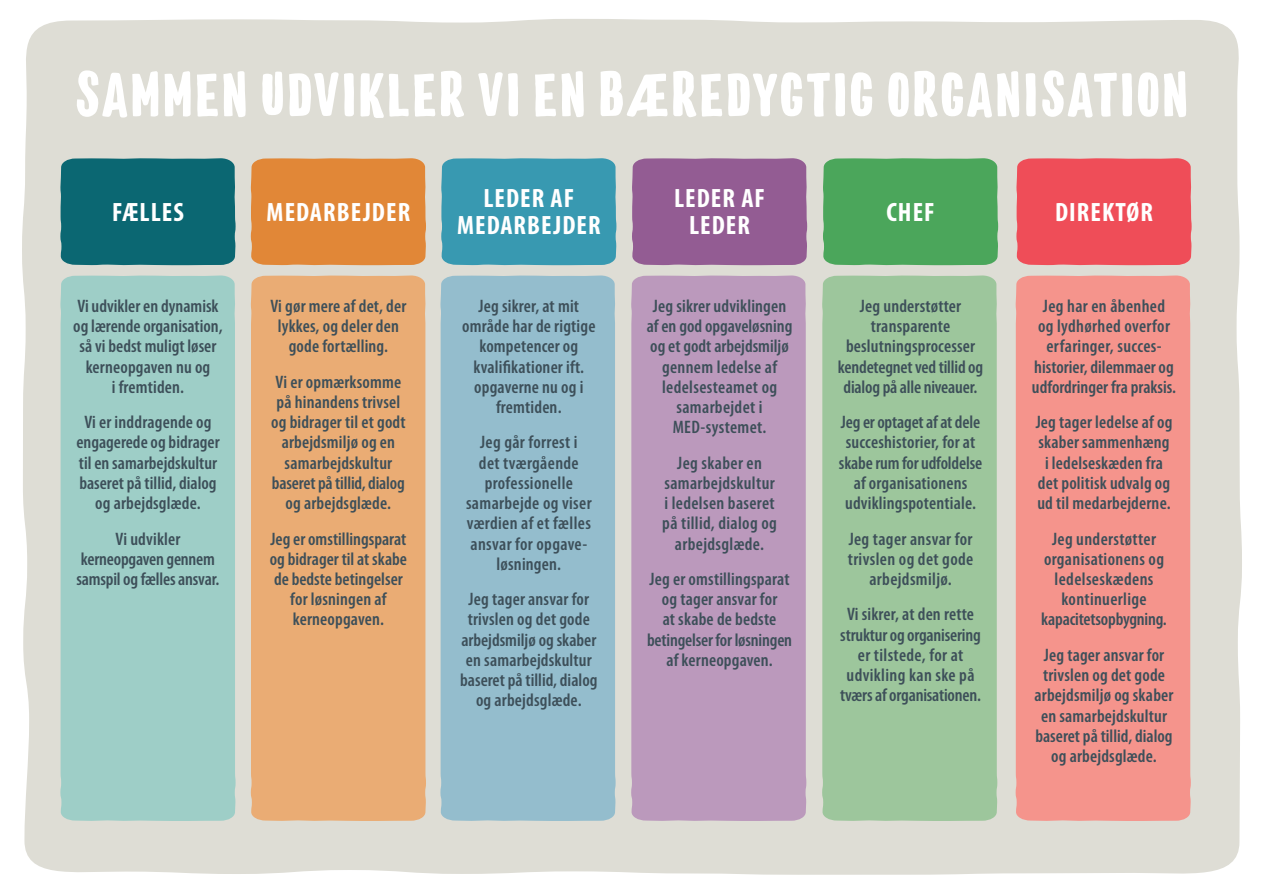
<style>
.page{position:relative;width:1263px;height:893px;background:#fff}
.page>*{position:absolute;margin:0;border:0;box-sizing:border-box;transform-origin:0 0}
.t1{font:60.75px "Colby Cp Blk";letter-spacing:.025em;color:#fff}
.t2{font:700 condensed 26.7px "Myriad Pro";letter-spacing:.04em;color:#fff}
.Skematekst{font:600 condensed 18.15px/20.2px "Myriad Pro";letter-spacing:.01em;color:#3d4f59;text-align:center}
.Skematekst-2{font:600 condensed 18.15px/20.2px "Myriad Pro";letter-spacing:-.01em;color:#3d4f59;text-align:center}
</style>
<div class="page">
<div style="left:22px;top:19px;width:1220px;height:856px;background:#deddd5"></div>
<div style="left:60px;top:158px;width:176px;height:107px;background:#0b6772"></div>
<div style="left:60px;top:275px;width:176px;height:546px;background:#9ecec7"></div>
<div style="left:251px;top:275px;width:175px;height:546px;background:#eaac74"></div>
<div style="left:440px;top:275px;width:176px;height:546px;background:#94bdcd"></div>
<div style="left:631px;top:275px;width:175px;height:546px;background:#bb99bc"></div>
<div style="left:822px;top:275px;width:175px;height:546px;background:#9dc69c"></div>
<div style="left:1016px;top:275px;width:175px;height:546px;background:#f5948c"></div>
<div style="left:251px;top:158px;width:175px;height:107px;background:#e18737"></div>
<div style="left:441px;top:158px;width:175px;height:107px;background:#3899b1"></div>
<div style="left:632px;top:158px;width:175px;height:107px;background:#935c93"></div>
<div style="left:823px;top:158px;width:175px;height:107px;background:#4ba65b"></div>
<div style="left:1016px;top:158px;width:175px;height:107px;background:#ef4d58"></div>
<p class="t1" style="left:74px;top:57px;width:1115px">SAMMEN UDVIKLER VI EN BÆREDYGTIG ORGANISATION</p>
<p class="t2" style="left:483px;top:184px;width:93px">LEDER AF</p>
<p class="t2" style="left:457px;top:210px;width:145px">MEDARBEJDER</p>
<p class="t2" style="left:674px;top:184px;width:93px">LEDER AF</p>
<p class="t2" style="left:689px;top:210px;width:62px">LEDER</p>
<p class="t2" style="left:112px;top:197px;width:73px">FÆLLES</p>
<p class="t2" style="left:267px;top:197px;width:145px">MEDARBEJDER</p>
<p class="t2" style="left:886px;top:197px;width:50px">CHEF</p>
<p class="t2" style="left:1055px;top:197px;width:99px">DIREKTØR</p>
<p class="Skematekst" style="left:73px;top:296px;width:151px">Vi udvikler en dynamisk og lærende organisation, så vi bedst muligt løser kerneopgaven nu og<br>i fremtiden.</p>
<p class="Skematekst" style="left:76px;top:412px;width:145px">Vi er inddragende og engagerede og bidrager til en samarbejdskultur baseret på tillid, dialog og arbejdsglæde.</p>
<p class="Skematekst-2" style="left:77px;top:529px;width:144px">Vi udvikler kerneopgaven gennem samspil og fælles ansvar.</p>
<p class="Skematekst" style="left:270px;top:296px;width:137px">Vi gør mere af det, der lykkes, og deler den gode fortælling.</p>
<p class="Skematekst" style="left:271px;top:372px;width:136px">Vi er opmærksomme på hinandens trivsel og bidrager til et godt arbejdsmiljø og en samarbejdskultur baseret på tillid, dialog og arbejdsglæde.</p>
<p class="Skematekst" style="left:270px;top:529px;width:139px">Jeg er omstillingsparat og bidrager til at skabe de bedste betingelser for løsningen af kerneopgaven.</p>
<p class="Skematekst" style="left:462px;top:296px;width:135px">Jeg sikrer, at mit område har de rigtige kompetencer og kvalifikationer ift. opgaverne nu og i fremtiden.</p>
<p class="Skematekst" style="left:466px;top:433px;width:127px">Jeg går forrest i<br>det tværgående professionelle samarbejde og viser værdien af et fælles ansvar for opgave&shy;løsningen.</p>
<p class="Skematekst" style="left:460px;top:589px;width:139px">Jeg tager ansvar for trivslen og det gode arbejdsmiljø og skaber en samarbejdskultur baseret på tillid, dialog og arbejdsglæde.</p>
<p class="Skematekst" style="left:647px;top:296px;width:147px">Jeg sikrer udviklingen af en god opgaveløsning og et godt arbejdsmiljø gennem ledelse af ledelsesteamet og samarbejdet i<br>MED-systemet.</p>
<p class="Skematekst" style="left:662px;top:453px;width:116px">Jeg skaber en samarbejdskultur i ledelsen baseret på tillid, dialog og arbejdsglæde.</p>
<p class="Skematekst" style="left:647px;top:569px;width:147px">Jeg er omstillingsparat og tager ansvar for<br>at skabe de bedste betingelser for løsningen af kerneopgaven.</p>
<p class="Skematekst" style="left:838px;top:296px;width:147px">Jeg understøtter transparente beslutningsprocesser kendetegnet ved tillid og dialog på alle niveauer.</p>
<p class="Skematekst" style="left:839px;top:412px;width:145px">Jeg er optaget af at dele succeshistorier, for at skabe rum for udfoldelse af organisationens udviklingspotentiale.</p>
<p class="Skematekst" style="left:848px;top:529px;width:127px">Jeg tager ansvar for trivslen og det gode arbejdsmiljø.</p>
<p class="Skematekst" style="left:840px;top:604px;width:142px">Vi sikrer, at den rette struktur og organisering er tilstede, for at udvikling kan ske på tværs af organisationen.</p>
<p class="Skematekst" style="left:1032px;top:296px;width:146px">Jeg har en åbenhed<br>og lydhørhed overfor erfaringer, succes&shy;historier, dilemmaer og udfordringer fra praksis.</p>
<p class="Skematekst" style="left:1036px;top:412px;width:138px">Jeg tager ledelse af og skaber sammenhæng i ledelseskæden fra det politisk udvalg og ud til medarbejderne.</p>
<p class="Skematekst" style="left:1041px;top:529px;width:127px">Jeg understøtter organisationens og ledelseskædens kontinuerlige kapacitetsopbygning.</p>
<p class="Skematekst" style="left:1035px;top:645px;width:140px">Jeg tager ansvar for trivslen og det gode arbejdsmiljø og skaber en samarbejdskultur baseret på tillid, dialog og arbejdsglæde.</p>
</div>
